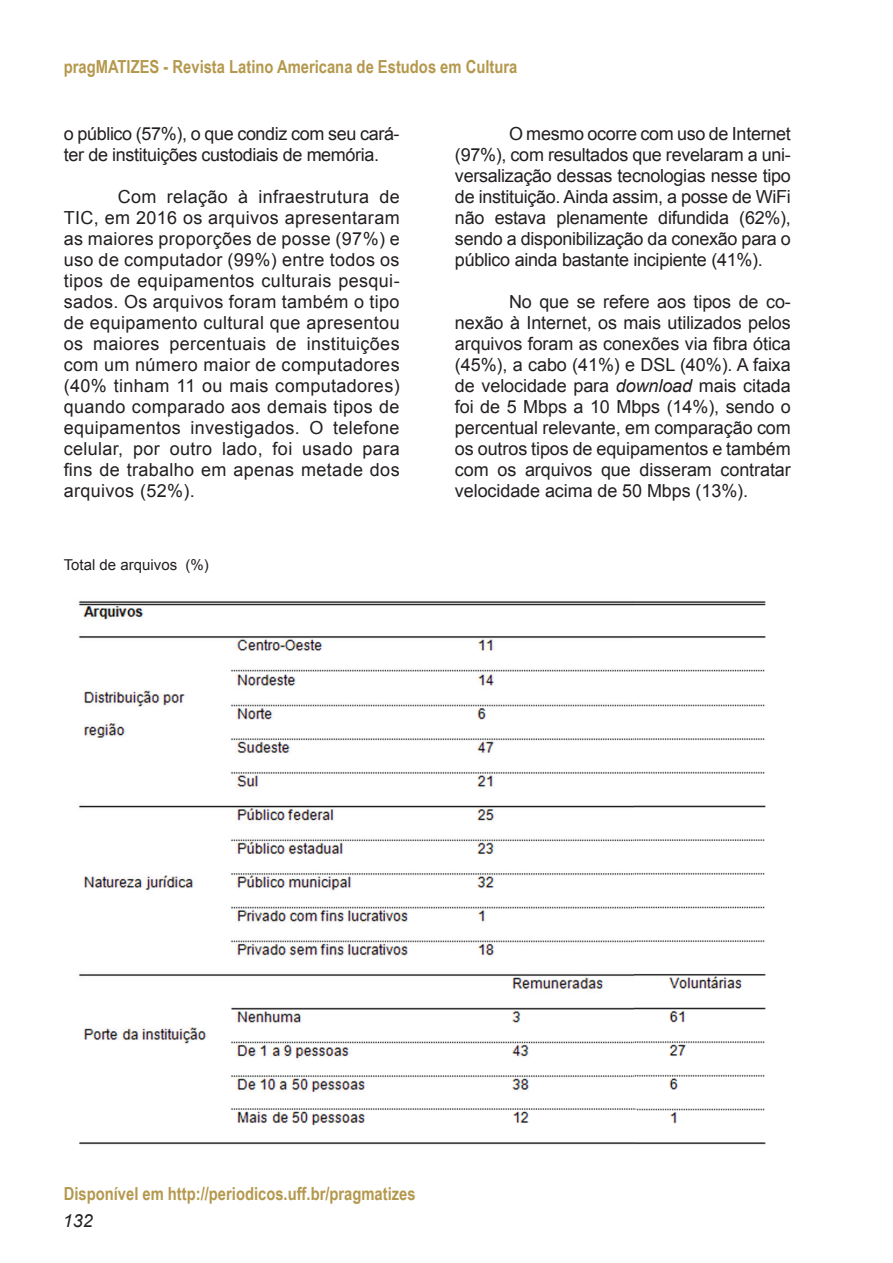
<style>
.page{position:relative;width:893px;height:1263px;background:#fff}
.page>*{position:absolute;margin:0;border:0;box-sizing:border-box;transform-origin:0 0}
.t1{font:18px/21px "Arial";letter-spacing:-.015em;color:#231f20;text-align:justify}
.t2{font:700 18px "Arial Narrow";color:#b4984d}
.t3{font:italic 18px "Arial";color:#231f20}
.t4{font:15px "Arial";color:#231f20}
.s1{font-style:italic}
</style>
<div class="page">
<img style="left:78px;top:601px;width:688px;height:543px">
<p class="t2" style="left:64px;top:53px;width:455px">pragMATIZES - Revista Latino Americana de Estudos em Cultura</p>
<p class="t1" style="left:64px;top:123px;width:337px">o público (57%), o que condiz com seu cará&shy;ter de instituições custodiais de memória.</p>
<p class="t1" style="left:64px;top:186px;width:337px;text-indent:54px">Com relação à infraestrutura de TIC, em 2016 os arquivos apresentaram as maiores proporções de posse (97%) e uso de computador (99%) entre todos os tipos de equipamentos culturais pesqui&shy;sados. Os arquivos foram também o tipo de equipamento cultural que apresentou os maiores percentuais de instituições com um número maior de computadores (40% tinham 11 ou mais computadores) quando comparado aos demais tipos de equipamentos investigados. O telefone celular, por outro lado, foi usado para fins de trabalho em apenas metade dos arquivos (52%).</p>
<p class="t4" style="left:64px;top:555px;width:147px">Total de arquivos (%)</p>
<p class="t1" style="left:455px;top:123px;width:337px;text-indent:54px">O mesmo ocorre com uso de Internet (97%), com resultados que revelaram a uni&shy;versalização dessas tecnologias nesse tipo de instituição. Ainda assim, a posse de WiFi não estava plenamente difundida (62%), sendo a disponibilização da conexão para o público ainda bastante incipiente (41%).</p>
<p class="t1" style="left:455px;top:291px;width:337px;text-indent:54px">No que se refere aos tipos de co&shy;nexão à Internet, os mais utilizados pelos arquivos foram as conexões via fibra ótica (45%), a cabo (41%) e DSL (40%). A faixa de velocidade para <span class="s1">download</span> mais citada foi de 5 Mbps a 10 Mbps (14%), sendo o percentual relevante, em comparação com os outros tipos de equipamentos e também com os arquivos que disseram contratar velocidade acima de 50 Mbps (13%).</p>
<p class="t2" style="left:64px;top:1179px;width:353px">Disponível em http://periodicos.uff.br/pragmatizes</p>
<p class="t3" style="left:63px;top:1209px;width:32px">132</p>
</div>
